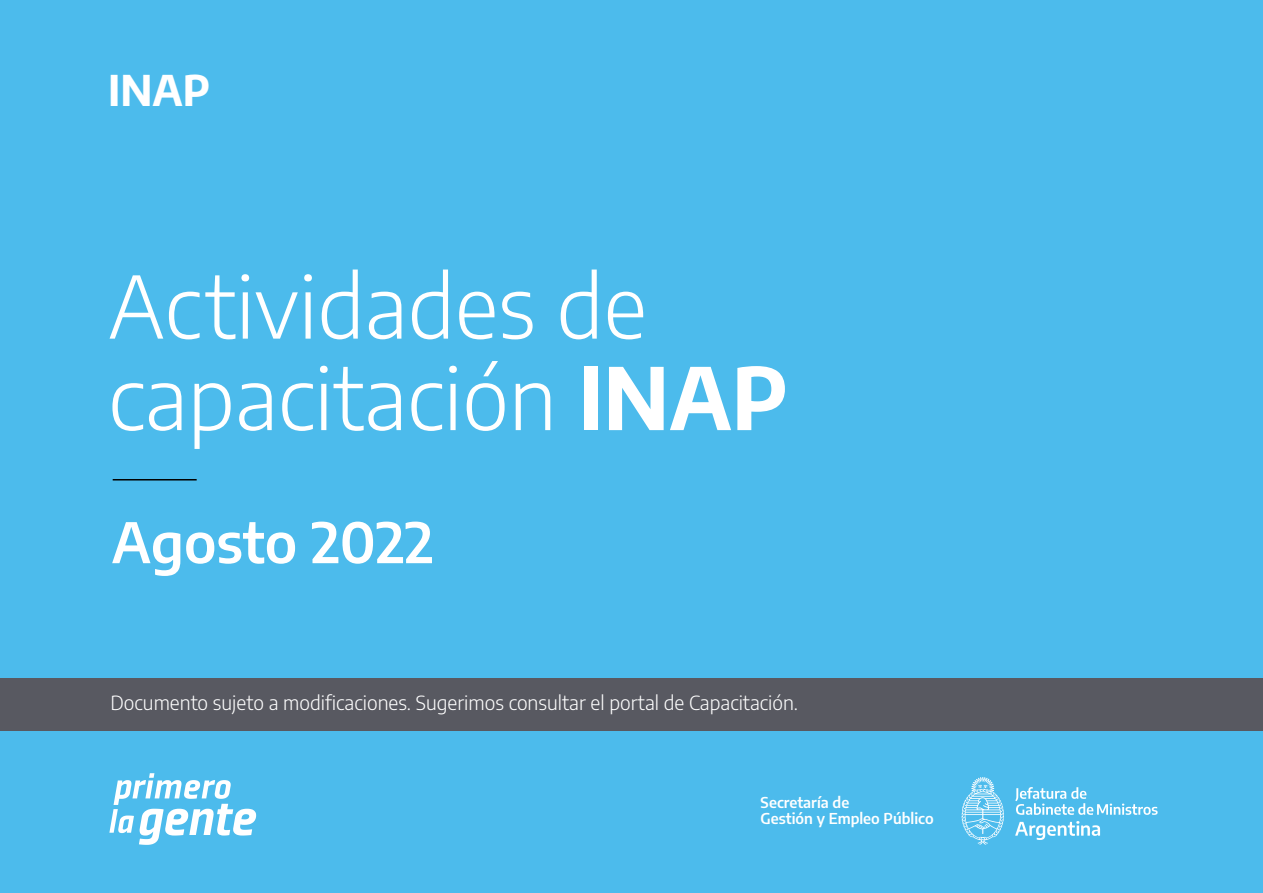
<style>
.page{position:relative;width:1263px;height:893px;background:#4cbbec}
.page>*{position:absolute;margin:0;border:0;box-sizing:border-box;transform-origin:0 0}
.t1{font:300 85.5px/91.5px "Encode Sans";color:#fff}
.t2{font:600 55.5px "Encode Sans";letter-spacing:-.005em;color:#fff}
.t3{font:700 41.55px "Encode Sans";color:#fff}
.t4{font:300 19.5px "Encode Sans";color:#fff}
.t5{font:600 14.7px/15.9px "Encode Sans";color:#fff}
.s1{font-weight:700}
</style>
<div class="page">
<svg style="left:961px;top:777px;width:43px;height:68px"></svg>
<svg style="left:1015px;top:787px;width:142px;height:28px"></svg>
<svg style="left:1015px;top:821px;width:85px;height:19px"></svg>
<svg style="left:109px;top:773px;width:147px;height:72px"></svg>
<div style="left:0;top:678px;width:1263px;height:52px;background:#585961"></div>
<hr style="left:113px;top:479px;width:84px;height:1px;background:#000">
<h3 class="t3" style="left:108px;top:59px;width:104px">INAP</h3>
<h1 class="t1" style="left:108px;top:257px;width:681px">Actividades de capacitación <span class="s1">INAP</span></h1>
<h2 class="t2" style="left:112px;top:502px;width:323px">Agosto 2022</h2>
<p class="t4" style="left:111px;top:689px;width:689px">Documento sujeto a modificaciones. Sugerimos consultar el portal de Capacitación.</p>
<p class="t5" style="left:761px;top:793px;width:175px">Secretaría de<br>Gestión y Empleo Público</p>
</div>
